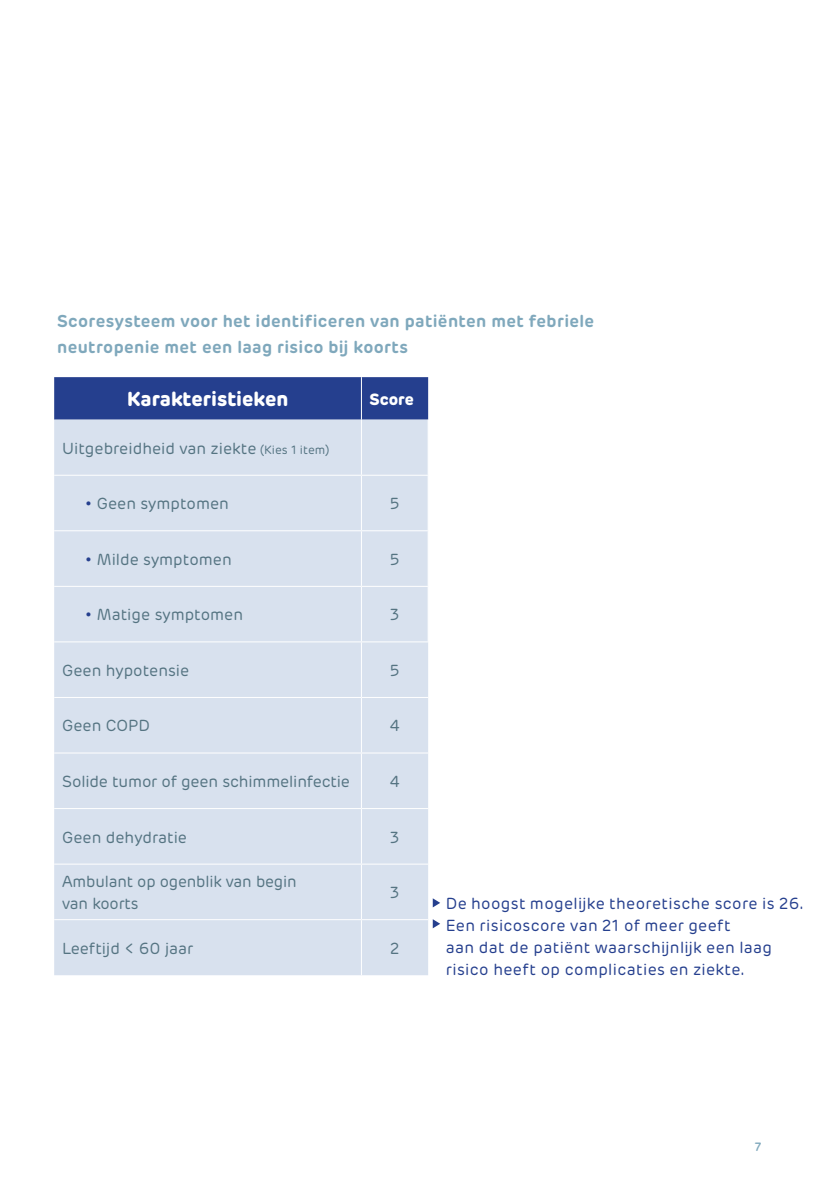
<style>
.page{position:relative;width:840px;height:1191px;background:#fff}
.page>*{position:absolute;margin:0;border:0;box-sizing:border-box;transform-origin:0 0}
.BROODTEKST{font:800 20px "Rubrik New";color:#fff}
.TITEL_N4{font:700 17px/25.6px "Rubrik New";letter-spacing:.02em;color:#7fa8bc}
.BROODTEKST-2{font:16px/22px "Rubrik New";color:#557482}
.BROODTEKST-3{font:16px/22px "Rubrik New";letter-spacing:.02em;color:#253f8e}
.BROODTEKST-4{font:800 16px "Rubrik New";color:#fff}
.t1{font:600 12px "Rubrik New";color:#7fa8bc}
.s1{font-size:12px}
.s2{font-weight:500;color:#253f8e}
</style>
<div class="page">
<svg style="left:432px;top:898px;width:8px;height:9px"></svg>
<svg style="left:432px;top:919px;width:8px;height:9px"></svg>
<div style="left:54px;top:377px;width:374px;height:43px;background:#253f8e"></div>
<div style="left:54px;top:420px;width:374px;height:555px;background:#d8e1ee"></div>
<hr style="left:361px;top:642px;width:1px;height:55px;background:#fff">
<hr style="left:54px;top:697px;width:307px;height:1px;background:#fff">
<hr style="left:361px;top:697px;width:67px;height:1px;background:#fff">
<hr style="left:361px;top:698px;width:1px;height:54px;background:#fff">
<hr style="left:54px;top:752px;width:307px;height:1px;background:#fff">
<hr style="left:361px;top:752px;width:67px;height:1px;background:#fff">
<hr style="left:361px;top:753px;width:1px;height:55px;background:#fff">
<hr style="left:54px;top:808px;width:307px;height:1px;background:#fff">
<hr style="left:361px;top:808px;width:67px;height:1px;background:#fff">
<hr style="left:361px;top:809px;width:1px;height:54px;background:#fff">
<hr style="left:54px;top:863px;width:307px;height:1px;background:#fff">
<hr style="left:361px;top:863px;width:67px;height:1px;background:#fff">
<hr style="left:361px;top:864px;width:1px;height:55px;background:#fff">
<hr style="left:54px;top:919px;width:307px;height:1px;background:#fff">
<hr style="left:361px;top:919px;width:67px;height:1px;background:#fff">
<hr style="left:361px;top:920px;width:1px;height:55px;background:#fff">
<hr style="left:361px;top:377px;width:1px;height:43px;background:#fff">
<hr style="left:361px;top:420px;width:1px;height:55px;background:#fff">
<hr style="left:427px;top:420px;width:1px;height:55px;background:#fff">
<hr style="left:361px;top:476px;width:1px;height:54px;background:#fff">
<hr style="left:427px;top:476px;width:1px;height:54px;background:#fff">
<hr style="left:361px;top:531px;width:1px;height:55px;background:#fff">
<hr style="left:427px;top:531px;width:1px;height:55px;background:#fff">
<hr style="left:361px;top:587px;width:1px;height:54px;background:#fff">
<hr style="left:427px;top:587px;width:1px;height:54px;background:#fff">
<hr style="left:54px;top:475px;width:307px;height:1px;background:#fff">
<hr style="left:361px;top:475px;width:67px;height:1px;background:#fff">
<hr style="left:54px;top:530px;width:307px;height:1px;background:#fff">
<hr style="left:361px;top:530px;width:67px;height:1px;background:#fff">
<hr style="left:54px;top:586px;width:307px;height:1px;background:#fff">
<hr style="left:361px;top:586px;width:67px;height:1px;background:#fff">
<hr style="left:54px;top:641px;width:307px;height:1px;background:#fff">
<hr style="left:361px;top:641px;width:67px;height:1px;background:#fff">
<p class="TITEL_N4" style="left:57px;top:309px;width:538px">Scoresysteem voor het identificeren van patiënten met febriele neutropenie met een laag risico bij koorts</p>
<p class="BROODTEKST" style="left:127px;top:386px;width:162px">Karakteristieken</p>
<p class="BROODTEKST-4" style="left:369px;top:389px;width:46px">Score</p>
<p class="BROODTEKST-2" style="left:62px;top:437px;width:269px">Uitgebreidheid van ziekte <span class="s1">(Kies 1 item)</span></p>
<p class="BROODTEKST-2" style="left:85px;top:493px;width:145px"><span class="s2">•</span> Geen symptomen</p>
<p class="BROODTEKST-2" style="left:390px;top:493px;width:11px">5</p>
<p class="BROODTEKST-2" style="left:85px;top:548px;width:148px"><span class="s2">•</span> Milde symptomen</p>
<p class="BROODTEKST-2" style="left:390px;top:548px;width:11px">5</p>
<p class="BROODTEKST-2" style="left:85px;top:604px;width:160px"><span class="s2">•</span> Matige symptomen</p>
<p class="BROODTEKST-2" style="left:390px;top:604px;width:11px">3</p>
<p class="BROODTEKST-2" style="left:62px;top:659px;width:128px">Geen hypotensie</p>
<p class="BROODTEKST-2" style="left:390px;top:659px;width:11px">5</p>
<p class="BROODTEKST-2" style="left:62px;top:715px;width:89px">Geen COPD</p>
<p class="BROODTEKST-2" style="left:389px;top:715px;width:12px">4</p>
<p class="BROODTEKST-2" style="left:62px;top:770px;width:289px">Solide tumor of geen schimmelinfectie</p>
<p class="BROODTEKST-2" style="left:389px;top:770px;width:12px">4</p>
<p class="BROODTEKST-2" style="left:62px;top:826px;width:126px">Geen dehydratie</p>
<p class="BROODTEKST-2" style="left:390px;top:826px;width:11px">3</p>
<p class="BROODTEKST-2" style="left:62px;top:871px;width:236px">Ambulant op ogenblik van begin van koorts</p>
<p class="BROODTEKST-2" style="left:390px;top:882px;width:11px">3</p>
<p class="BROODTEKST-2" style="left:62px;top:937px;width:133px">Leeftijd &lt; 60 jaar</p>
<p class="BROODTEKST-2" style="left:390px;top:937px;width:11px">2</p>
<p class="BROODTEKST-3" style="left:445px;top:892px;width:359px">De hoogst mogelijke theoretische score is 26.<br>Een risicoscore van 21 of meer geeft<br>aan dat de patiënt waarschijnlijk een laag risico heeft op complicaties en ziekte.</p>
<p class="t1" style="left:754px;top:1139px;width:8px">7</p>
</div>
